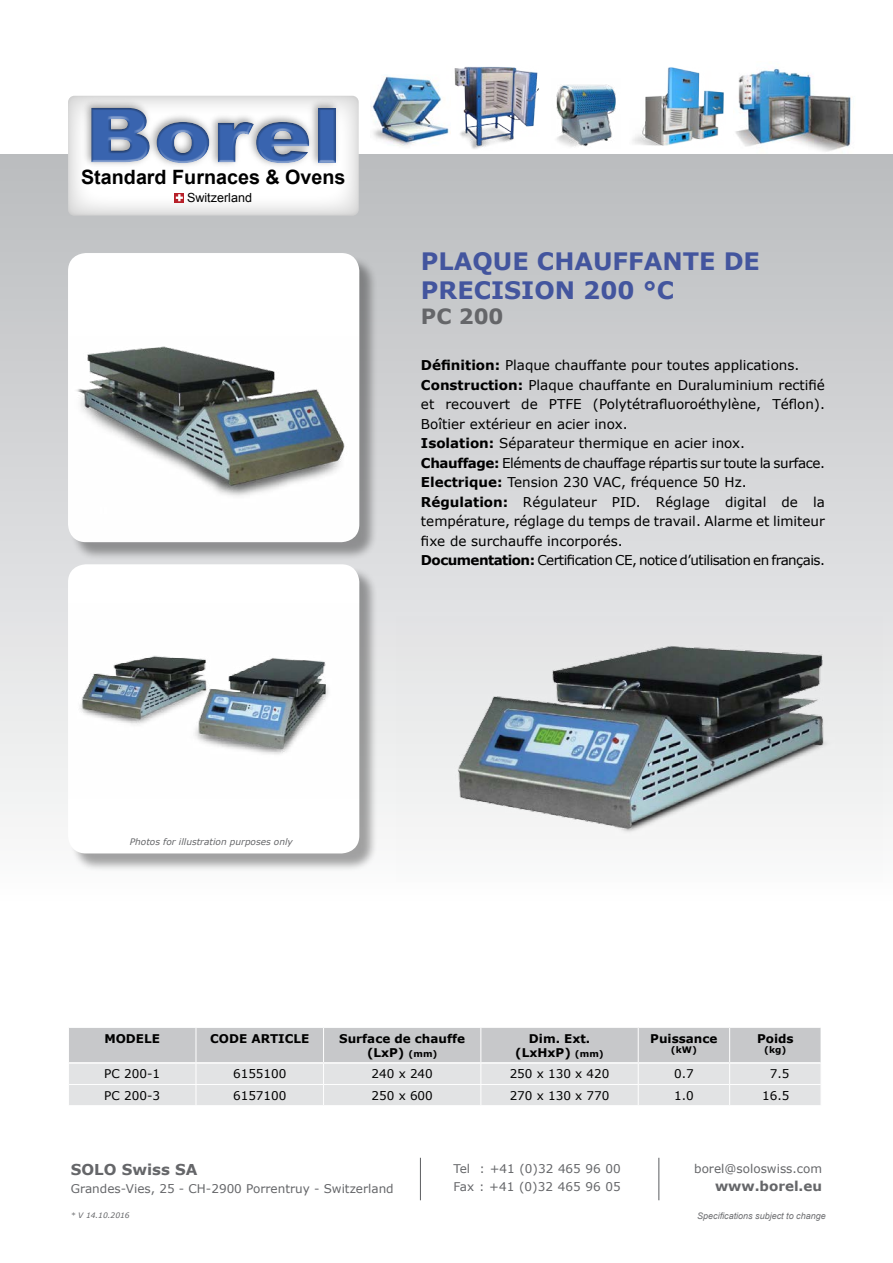
<style>
.page{position:relative;width:893px;height:1263px;background:#fff}
.page>*{position:absolute;margin:0;border:0;box-sizing:border-box;transform-origin:0 0}
.t1{font:700 24px/28.8px "Verdana";color:#43559e}
.t2{font:700 21px "Verdana";color:#656669}
.t3{font:700 19.8px "Arial";color:#000}
.t4{font:700 15px "Verdana";color:#656669}
.t5{font:13.5px/19.5px "Verdana";color:#000}
.t6{font:700 13.5px "Verdana";color:#656669}
.t7{font:12.6px "Arial";color:#000}
.t8{font:12px/18px "Verdana";color:#656669}
.t9{font:12px "Verdana";color:#000}
.t10{font:700 12px/14.4px "Verdana";color:#000;text-align:center}
.t11{font:italic 9px "Verdana";color:#656669}
.t12{font:italic 9px "Arial";color:#6d6e71}
.t13{font:700 9px "Verdana";color:#000}
.t14{font:italic 7.5px "Verdana";color:#656669}
.s1{font-weight:700}
.s2{font-size:9px}
</style>
<div class="page">
<div style="left:0;top:154px;width:893px;height:752px;background:linear-gradient(to bottom,#babcbf,#fcfcfc)"></div>
<svg style="left:68px;top:96px;width:291px;height:120px"></svg>
<svg style="left:175px;top:193px;width:9px;height:9px"></svg>
<svg style="left:176px;top:194px;width:7px;height:7px"></svg>
<img style="left:74px;top:96px;width:274px;height:75px">
<svg style="left:91px;top:108px;width:244px;height:54px"></svg>
<img style="left:735px;top:67px;width:116px;height:85px">
<img style="left:370px;top:75px;width:76px;height:71px">
<img style="left:629px;top:67px;width:96px;height:88px">
<img style="left:446px;top:66px;width:93px;height:83px">
<img style="left:556px;top:84px;width:60px;height:63px">
<hr style="left:420px;top:1158px;width:1px;height:42px;background:#656669">
<hr style="left:658px;top:1158px;width:1px;height:42px;background:#656669">
<div style="left:71px;top:256px;width:307px;height:305px;background:#000;opacity:.35"></div>
<div style="left:68px;top:253px;width:291px;height:289px;background:#fff;border-radius:18px"></div>
<img style="left:68px;top:346px;width:291px;height:196px">
<div style="left:71px;top:567px;width:307px;height:305px;background:#000;opacity:.35"></div>
<div style="left:68px;top:564px;width:291px;height:289px;background:#fff;border-radius:18px"></div>
<img style="left:79px;top:655px;width:250px;height:100px">
<svg style="left:69px;top:1027px;width:752px;height:78px;background:#d7d8d9"></svg>
<hr style="left:69px;top:1084px;width:127px;height:1px;background:#fff">
<hr style="left:196px;top:1084px;width:128px;height:1px;background:#fff">
<hr style="left:324px;top:1084px;width:157px;height:1px;background:#fff">
<hr style="left:481px;top:1084px;width:157px;height:1px;background:#fff">
<hr style="left:638px;top:1084px;width:92px;height:1px;background:#fff">
<hr style="left:730px;top:1084px;width:91px;height:1px;background:#fff">
<img style="left:397px;top:617px;width:485px;height:265px">
<h3 class="t3" style="left:81px;top:164px;width:266px">Standard Furnaces &amp; Ovens</h3>
<p class="t7" style="left:187px;top:190px;width:67px">Switzerland</p>
<h1 class="t1" style="left:421px;top:246px;width:340px">PLAQUE CHAUFFANTE DE<br>PRECISION 200 °C</h1>
<h2 class="t2" style="left:421px;top:301px;width:84px">PC 200</h2>
<p class="t5" style="left:421px;top:356px;width:405px"><span class="s1">Définition:</span> Plaque chauffante pour toutes applications.<br><span class="s1">Construction:</span> Plaque chauffante en Duraluminium rectifié et recouvert de PTFE (Polytétrafluoroéthylène, Téflon).<br>Boîtier extérieur en acier inox.<br><span class="s1">Isolation:</span> Séparateur thermique en acier inox.<br><span class="s1">Chauffage:</span> Eléments de chauffage répartis sur toute la surface.<br><span class="s1">Electrique:</span> Tension 230 VAC, fréquence 50 Hz.<br><span class="s1">Régulation:</span> Régulateur PID. Réglage digital de la température, réglage du temps de travail. Alarme et limiteur fixe de surchauffe incorporés.<br><span class="s1">Documentation:</span> Certification CE, notice d’utilisation en français.</p>
<p class="t11" style="left:130px;top:836px;width:165px">Photos for illustration purposes only</p>
<p class="t10" style="left:104px;top:1031px;width:57px">MODELE</p>
<p class="t10" style="left:210px;top:1031px;width:101px">CODE ARTICLE</p>
<p class="t10" style="left:339px;top:1031px;width:127px">Surface de chauffe (LxP) <span class="s2">(mm)</span></p>
<p class="t10" style="left:515px;top:1031px;width:90px">Dim. Ext. (LxHxP) <span class="s2">(mm)</span></p>
<p class="t10" style="left:650px;top:1031px;width:69px">Puissance</p>
<p class="t13" style="left:671px;top:1044px;width:27px">(kW)</p>
<p class="t10" style="left:757px;top:1031px;width:38px">Poids</p>
<p class="t13" style="left:764px;top:1044px;width:24px">(kg)</p>
<p class="t9" style="left:104px;top:1066px;width:57px">PC 200-1</p>
<p class="t9" style="left:233px;top:1066px;width:55px">6155100</p>
<p class="t9" style="left:372px;top:1066px;width:63px">240 x 240</p>
<p class="t9" style="left:510px;top:1066px;width:101px">250 x 130 x 420</p>
<p class="t9" style="left:674px;top:1066px;width:21px">0.7</p>
<p class="t9" style="left:770px;top:1066px;width:21px">7.5</p>
<p class="t9" style="left:104px;top:1087px;width:57px">PC 200-3</p>
<p class="t9" style="left:233px;top:1087px;width:55px">6157100</p>
<p class="t9" style="left:372px;top:1087px;width:63px">250 x 600</p>
<p class="t9" style="left:510px;top:1087px;width:101px">270 x 130 x 770</p>
<p class="t9" style="left:674px;top:1087px;width:21px">1.0</p>
<p class="t9" style="left:762px;top:1087px;width:29px">16.5</p>
<p class="t4" style="left:71px;top:1159px;width:128px">SOLO Swiss SA</p>
<p class="t8" style="left:71px;top:1180px;width:324px">Grandes-Vies, 25 - CH-2900 Porrentruy - Switzerland</p>
<p class="t8" style="left:454px;top:1159px;width:169px">Tel : +41 (0)32 465 96 00<br>Fax : +41 (0)32 465 96 05</p>
<p class="t8" style="left:694px;top:1159px;width:129px">borel@soloswiss.com</p>
<p class="t6" style="left:715px;top:1176px;width:108px">www.borel.eu</p>
<p class="t14" style="left:71px;top:1210px;width:60px">* V 14.10.2016</p>
<p class="t12" style="left:697px;top:1210px;width:130px">Specifications subject to change</p>
</div>
